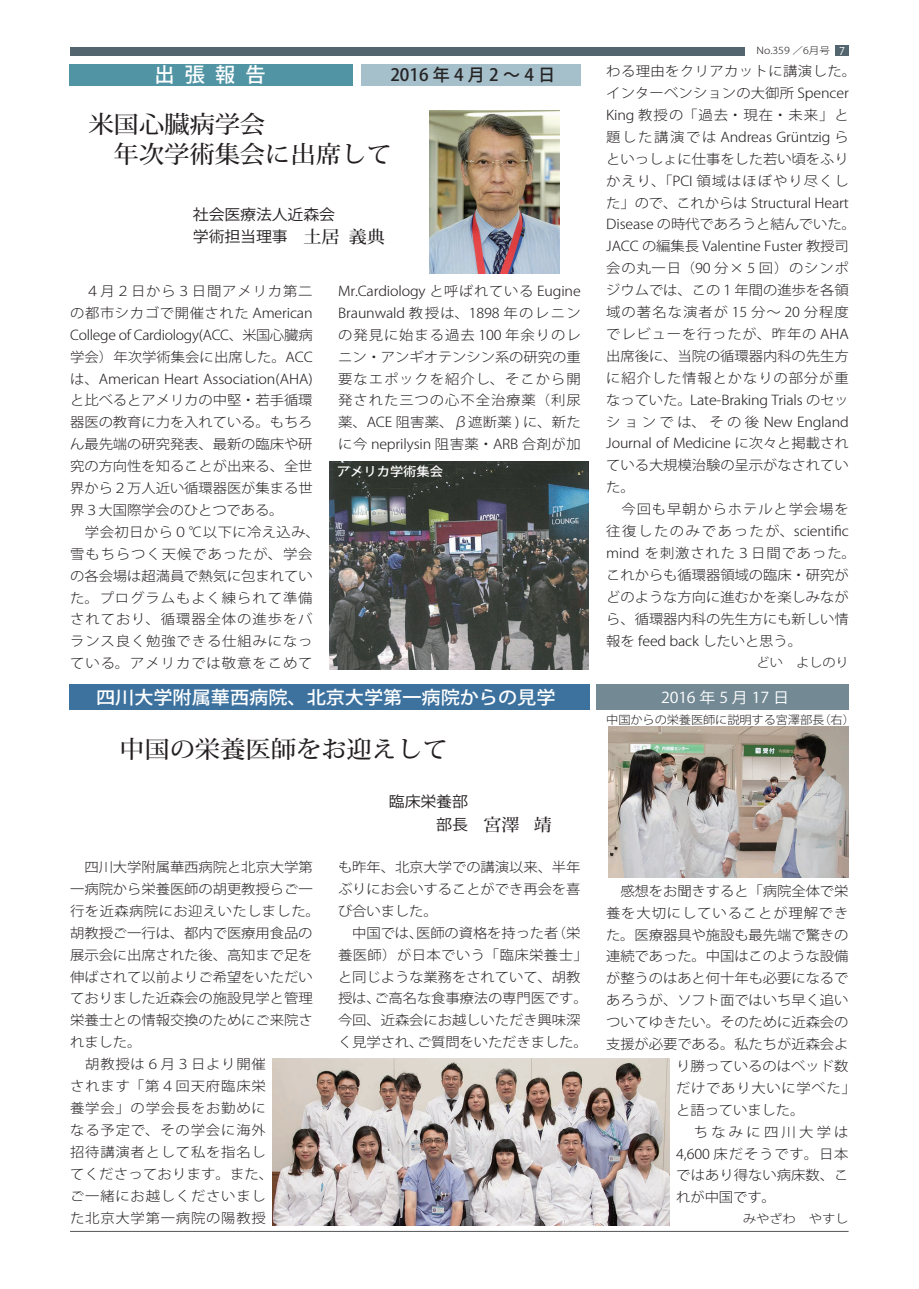
<style>
.page{position:relative;width:919px;height:1289px;background:#fff}
.page>*{position:absolute;margin:0;border:0;box-sizing:border-box;transform-origin:0 0}
.t1{font:500 24px/29.7px "Koz Min Pro";letter-spacing:-.01em;color:#231f20;scale:1.06 1}
.t2{font:500 20.25px "Koz Go Pro";color:#fff}
.t3{font:500 18px "Koz Go Pro";color:#fff;scale:1.06 1}
.t4{font:500 16.95px "Koz Go Pro";letter-spacing:.25em;color:#262324}
.t5{font:15px/22.4px "Koz Go Pro";letter-spacing:-.01em;color:#231f20;scale:1.06 1}
.t6{font:15px "Koz Go Pro";letter-spacing:.24em;color:#fff;scale:1.06 1}
.t7{font:300 13.5px/21.9px "Koz Go Pro";letter-spacing:-.005em;color:#231f20;scale:1.06 1}
.t8{font:300 13.5px "Koz Go Pro";letter-spacing:.06em;color:#231f20;scale:1.06 1}
.t9{font:300 13.5px "Koz Go Pro";letter-spacing:.045em;color:#231f20;scale:1.06 1}
.t10{font:300 13.5px "Koz Go Pro";letter-spacing:.22em;color:#231f20;scale:1.06 1}
.t11{font:500 12.45px "Koz Go Pro";color:#fff;scale:1.06 1}
.t12{font:300 12.45px "Koz Go Pro";letter-spacing:-.01em;color:#231f20;scale:1.06 1}
.t13{font:300 11.7px "Koz Go Pro";letter-spacing:-.01em;color:#231f20;scale:1.14 1}
.t14{font:300 11.55px "Koz Go Pro";letter-spacing:-.01em;color:#231f20;scale:1.06 1}
.t15{font:300 9.6px "Koz Go Pro";color:#231f20;scale:1.11 1}
.s1{font-family:"Koz Min Pro";font-weight:500;font-size:16.95px}
.s2{font-weight:400;font-size:10.65px;color:#fff}
</style>
<div class="page">
<div style="left:835px;top:45px;width:13px;height:11px;background:#53656e"></div>
<hr style="left:70px;top:1230px;width:778px;height:1px;background:#57585a">
<div style="left:70px;top:48px;width:674px;height:8px;background:#53656e"></div>
<div style="left:70px;top:64px;width:283px;height:22px;background:#5194a4"></div>
<div style="left:361px;top:64px;width:219px;height:22px;background:#a5c0cb"></div>
<img style="left:429px;top:111px;width:131px;height:162px">
<img style="left:329px;top:461px;width:259px;height:208px">
<div style="left:70px;top:684px;width:520px;height:25px;background:#3d729f"></div>
<div style="left:596px;top:684px;width:252px;height:25px;background:#738a95"></div>
<img style="left:272px;top:1058px;width:397px;height:167px">
<img style="left:608px;top:727px;width:240px;height:150px">
<h2 class="t2" style="left:154px;top:62px;width:113px">出張報告</h2>
<p class="t4" style="left:390px;top:64px;width:166px">2016年4月2～4日</p>
<h1 class="t1" style="left:88px;top:108px;width:288px">米国心臓病学会<br>　年次学術集会に出席して</h1>
<p class="t5" style="left:193px;top:203px;width:182px">社会医療法人近森会<br>学術担当理事　<span class="s1">土居 義典</span></p>
<p class="t7" style="left:70px;top:280px;width:237px">　４月２日から３日間アメリカ第二の都市シカゴで開催された American<br>College of Cardiology(ACC、米国心臓病学会）年次学術集会に出席した。ACCは、American Heart Association(AHA)と比べるとアメリカの中堅・若手循環器医の教育に力を入れている。もちろん最先端の研究発表、最新の臨床や研究の方向性を知ることが出来る、全世界から２万人近い循環器医が集まる世界３大国際学会のひとつである。<br>　学会初日から０℃以下に冷え込み、雪もちらつく天候であったが、学会の各会場は超満員で熱気に包まれていた。プログラムもよく練られて準備されており、循環器全体の進歩をバランス良く勉強できる仕組みになっている。アメリカでは敬意をこめて</p>
<p class="t7" style="left:338px;top:280px;width:230px;text-align:justify">Mr.Cardiology と呼ばれている Eugine Braunwald 教授は、1898 年のレニンの発見に始まる過去 100 年余りのレニン・アンギオテンシン系の研究の重要なエポックを紹介し、そこから開発された三つの心不全治療薬（利尿薬、ACE 阻害薬、β遮断薬 ) に、新たに今 neprilysin 阻害薬・ARB 合剤が加</p>
<p class="t11" style="left:337px;top:463px;width:102px">アメリカ学術集会</p>
<p class="t15" style="left:756px;top:45px;width:81px">No.359 ／6月号 <span class="s2">7</span></p>
<p class="t7" style="left:606px;top:60px;width:237px">わる理由をクリアカットに講演した。インターベンションの大御所 Spencer<br>King 教授の｢過去・現在・未来｣と題した講演では Andreas Grüntzig らといっしょに仕事をした若い頃をふりかえり、｢PCI 領域はほぼやり尽くした｣ので、これからは Structural Heart<br>Disease の時代であろうと結んでいた。<br>JACC の編集長 Valentine Fuster 教授司会の丸一日（90 分× 5 回）のシンポジウムでは、この１年間の進歩を各領域の著名な演者が 15 分～ 20 分程度でレビューを行ったが、昨年の AHA出席後に、当院の循環器内科の先生方に紹介した情報とかなりの部分が重なっていた。Late-Braking Trials のセッションでは、その後 New England<br>Journal of Medicine に次々と掲載されている大規模治験の呈示がなされていた。<br>　今回も早朝からホテルと学会場を往復したのみであったが、scientific mind を刺激された３日間であった。これからも循環器領域の臨床・研究がどのような方向に進むかを楽しみながら、循環器内科の先生方にも新しい情報を feed back したいと思う。</p>
<p class="t12" style="left:756px;top:654px;width:88px">どい　よしのり</p>
<h3 class="t3" style="left:96px;top:686px;width:435px">四川大学附属華西病院、北京大学第一病院からの見学</h3>
<p class="t6" style="left:661px;top:687px;width:122px">2016年5月17日</p>
<p class="t14" style="left:606px;top:712px;width:236px">中国からの栄養医師に説明する宮澤部長（右）</p>
<h1 class="t1" style="left:119px;top:733px;width:311px">中国の栄養医師をお迎えして</h1>
<p class="t5" style="left:389px;top:791px;width:155px;line-height:23px">臨床栄養部<br>　　　部長　<span class="s1">宮澤 靖</span></p>
<p class="t7" style="left:70px;top:856px;width:237px">　四川大学附属華西病院と北京大学第一病院から栄養医師の胡更教授らご一行を近森病院にお迎えいたしました。胡教授ご一行は、都内で医療用食品の展示会に出席された後、高知まで足を伸ばされて以前よりご希望をいただいておりました近森会の施設見学と管理栄養士との情報交換のためにご来院されました。<br>　胡教授は６月３日より開催<br>されます「第４回天府臨床栄<br>養学会」の学会長をお勤めに<br>なる予定で、その学会に海外<br>招待講演者として私を指名し<br>てくださっております。また、<br>ご一緒にお越しくださいまし<br>た北京大学第一病院の陽教授</p>
<p class="t7" style="left:338px;top:856px;width:237px">も昨年、北京大学での講演以来、半年ぶりにお会いすることができ再会を喜び合いました。<br>　中国では、医師の資格を持った者（栄養医師）が日本でいう「臨床栄養士」と同じような業務をされていて、胡教授は、ご高名な食事療法の専門医です。今回、近森会にお越しいただき興味深く見学され、ご質問をいただきました。</p>
<p class="t7" style="left:606px;top:879px;width:230px">　感想をお聞きすると「病院全体で栄</p>
<p class="t8" style="left:606px;top:903px;width:230px">養を大切にしていることが理解でき</p>
<p class="t7" style="left:606px;top:923px;width:230px">た。医療器具や施設も最先端で驚きの</p>
<p class="t7" style="left:606px;top:945px;width:230px">連続であった。中国はこのような設備</p>
<p class="t7" style="left:606px;top:967px;width:230px">が整うのはあと何十年も必要になるで</p>
<p class="t7" style="left:606px;top:989px;width:230px">あろうが、ソフト面ではいち早く追い</p>
<p class="t7" style="left:606px;top:1011px;width:230px">ついてゆきたい。そのために近森会の</p>
<p class="t7" style="left:606px;top:1033px;width:230px">支援が必要である。私たちが近森会よ</p>
<p class="t7" style="left:676px;top:1055px;width:164px">り勝っているのはベッド数</p>
<p class="t9" style="left:676px;top:1079px;width:171px">だけであり大いに学べた」</p>
<p class="t7" style="left:676px;top:1098px;width:122px">と語っていました。</p>
<p class="t10" style="left:676px;top:1122px;width:164px">　ちなみに四川大学は</p>
<p class="t8" style="left:676px;top:1144px;width:164px">4,600 床だそうです。日本</p>
<p class="t7" style="left:676px;top:1164px;width:164px">ではあり得ない病床数、こ</p>
<p class="t7" style="left:676px;top:1186px;width:95px">れが中国です。</p>
<p class="t13" style="left:743px;top:1210px;width:94px">みやざわ　やすし</p>
</div>
